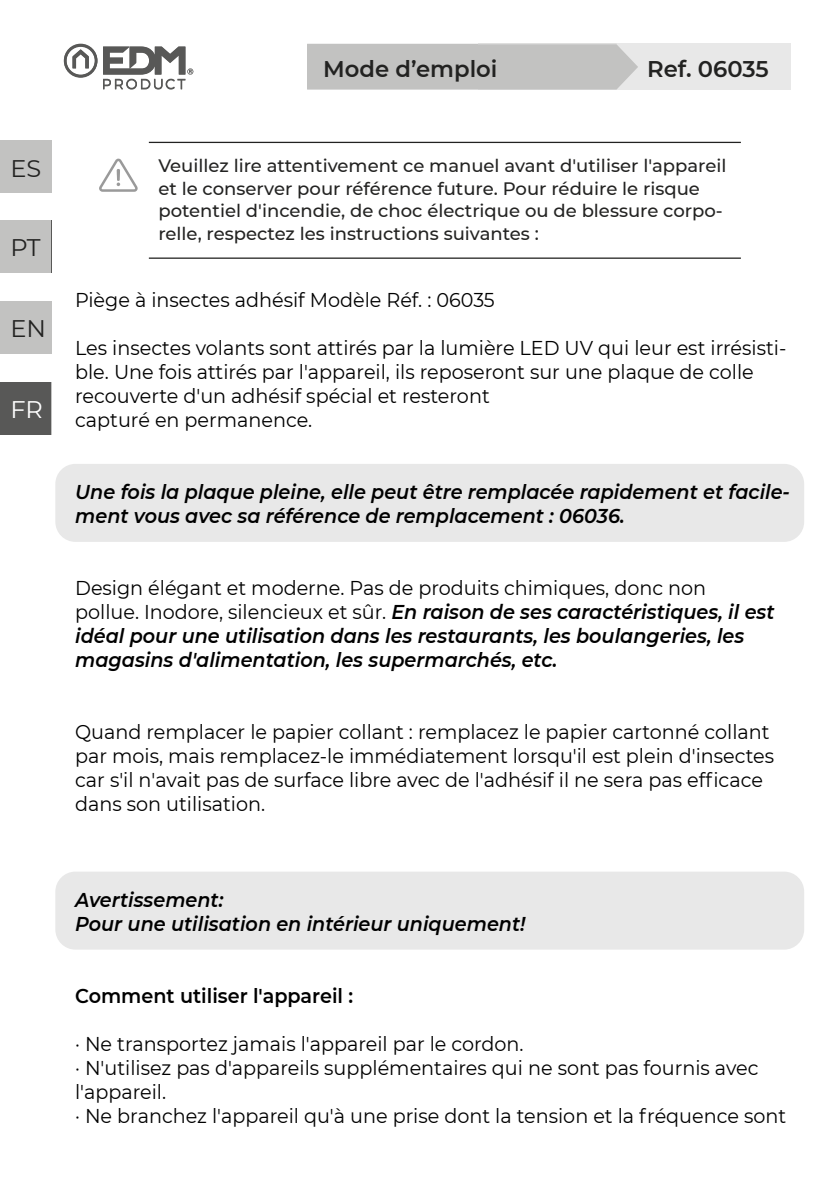
<style>
.page{position:relative;width:840px;height:1191px;background:#fff}
.page>*{position:absolute;margin:0;border:0;box-sizing:border-box;transform-origin:0 0}
.t1{font:24px "Montserrat";color:#222221}
.t2{font:24px "Montserrat";color:#fff}
.t3{font:600 22.6px "Montserrat";color:#222221}
.t4{font:20px/24px "Montserrat";color:#000;scale:.96 1}
.t5{font:italic 600 20px/24px "Montserrat";color:#000;scale:.96 1}
.t6{font:600 20px "Montserrat";color:#000;scale:.96 1}
.t7{font:500 18px/22.6px "Montserrat";color:#232322}
.s1{font-weight:400;font-style:normal}
</style>
<div class="page">
<div style="left:0;top:140px;width:52px;height:53px;background:#c2c2c1"></div>
<svg style="left:0;top:220px;width:52px;height:53px"></svg>
<div style="left:55px;top:464px;width:748px;height:78px;background:#e8e8e8;border-radius:20px"></div>
<div style="left:55px;top:871px;width:748px;height:78px;background:#e8e8e8;border-radius:20px"></div>
<svg style="left:99px;top:159px;width:39px;height:33px"></svg>
<hr style="left:149px;top:142px;width:591px;height:1px;background:#222221">
<hr style="left:149px;top:257px;width:591px;height:2px;background:#222221">
<svg style="left:64px;top:44px;width:129px;height:46px"></svg>
<div style="left:477px;top:44px;width:312px;height:46px;background:#e8e8e8"></div>
<div style="left:307px;top:44px;width:330px;height:46px;background:#c2c2c1"></div>
<div style="left:0;top:221px;width:51px;height:52px;background:#c2c2c1"></div>
<div style="left:0;top:301px;width:51px;height:53px;background:#c2c2c1"></div>
<div style="left:0;top:382px;width:51px;height:53px;background:#585857"></div>
<p class="t1" style="left:10px;top:152px;width:32px">ES</p>
<p class="t1" style="left:10px;top:231px;width:32px">PT</p>
<p class="t1" style="left:10px;top:312px;width:37px">EN</p>
<p class="t2" style="left:10px;top:393px;width:34px">FR</p>
<p class="t3" style="left:345px;top:52px;width:231px">anual de instruções</p>
<p class="t3" style="left:323px;top:53px;width:176px">Mode d’emploi</p>
<p class="t3" style="left:647px;top:53px;width:123px">Ref. 06035</p>
<p class="t7" style="left:158px;top:154px;width:569px">Veuillez lire attentivement ce manuel avant d'utiliser l'appareil et le conserver pour référence future. Pour réduire le risque potentiel d'incendie, de choc électrique ou de blessure corpo&shy;relle, respectez les instructions suivantes :</p>
<p class="t4" style="left:75px;top:287px;width:438px">Piège à insectes adhésif Modèle Réf. : 06035</p>
<p class="t4" style="left:75px;top:335px;width:742px">Les insectes volants sont attirés par la lumière LED UV qui leur est irrésisti&shy;ble. Une fois attirés par l'appareil, ils reposeront sur une plaque de colle recouverte d'un adhésif spécial et resteront<br>capturé en permanence.</p>
<p class="t5" style="left:75px;top:478px;width:745px">Une fois la plaque pleine, elle peut être remplacée rapidement et facile&shy;ment vous avec sa référence de remplacement : 06036.</p>
<p class="t5" style="left:75px;top:574px;width:729px"><span class="s1">Design élégant et moderne. Pas de produits chimiques, donc non pollue. Inodore, silencieux et sûr.</span> En raison de ses caractéristiques, il est idéal pour une utilisation dans les restaurants, les boulangeries, les magasins d'alimentation, les supermarchés, etc.</p>
<p class="t4" style="left:75px;top:719px;width:729px">Quand remplacer le papier collant : remplacez le papier cartonné collant par mois, mais remplacez-le immédiatement lorsqu'il est plein d'insectes car s'il n'avait pas de surface libre avec de l'adhésif il ne sera pas efficace dans son utilisation.</p>
<p class="t5" style="left:75px;top:886px;width:470px">Avertissement:<br>Pour une utilisation en intérieur uniquement!</p>
<p class="t6" style="left:75px;top:981px;width:291px">Comment utiliser l'appareil :</p>
<p class="t4" style="left:75px;top:1031px;width:741px">· Ne transportez jamais l'appareil par le cordon.<br>· N'utilisez pas d'appareils supplémentaires qui ne sont pas fournis avec l'appareil.<br>· Ne branchez l'appareil qu'à une prise dont la tension et la fréquence sont</p>
</div>
